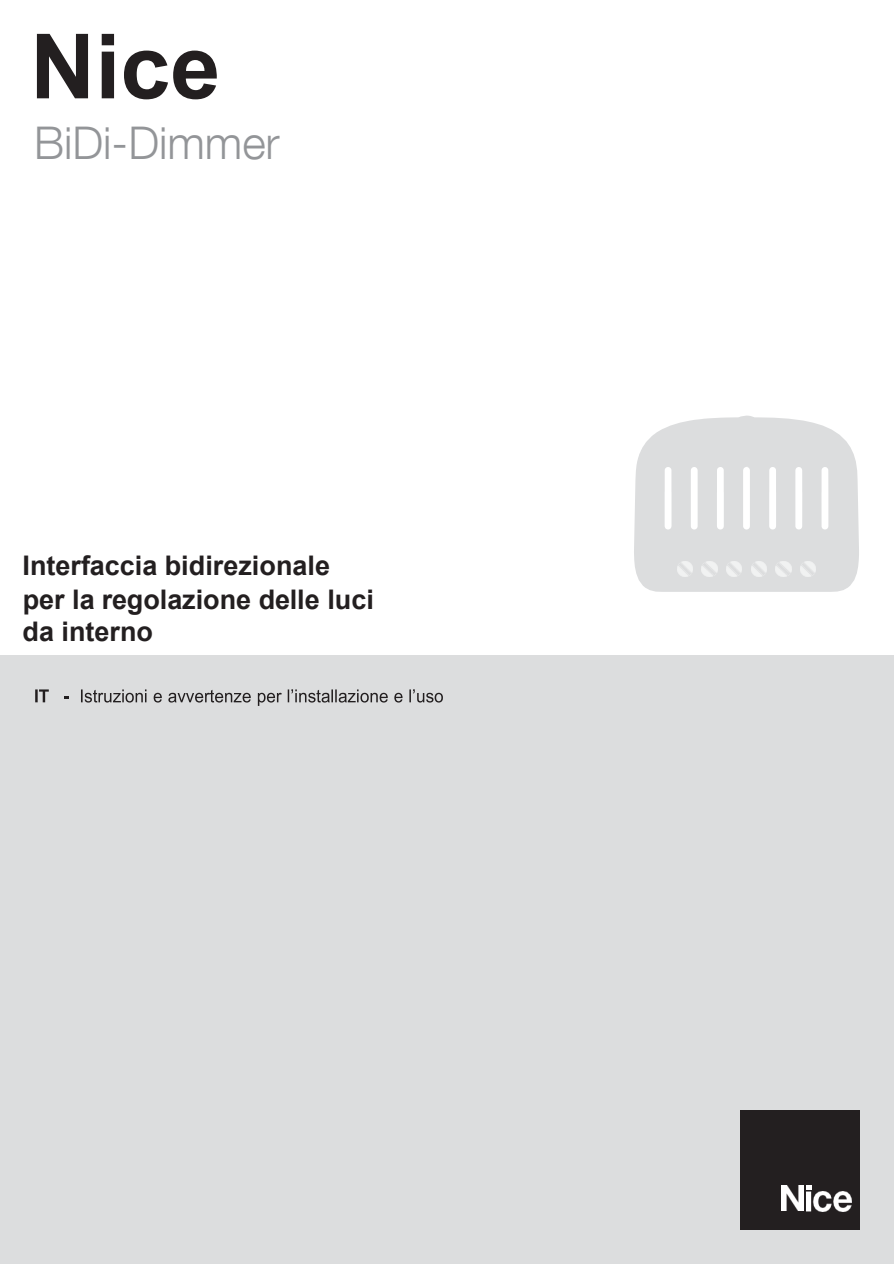
<style>
.page{position:relative;width:894px;height:1264px;background:#fff}
.page>*{position:absolute;margin:0;border:0;box-sizing:border-box;transform-origin:0 0}
.t1{font:700 90px "Arial";color:#231f20}
.t2{font:300 45px "Helvetica Neue LT Com";color:#939598}
.t3{font:700 27px/33px "Arial";color:#231f20}
</style>
<div class="page">
<div style="left:0;top:655px;width:893px;height:608px;background:#dcddde"></div>
<div style="left:740px;top:1110px;width:119px;height:119px;background:#231f20"></div>
<img style="left:781px;top:1185px;width:22px;height:25px">
<svg style="left:806px;top:1185px;width:5px;height:4px"></svg>
<img style="left:806px;top:1191px;width:46px;height:20px">
<img style="left:35px;top:689px;width:406px;height:17px">
<svg style="left:35px;top:689px;width:14px;height:13px"></svg>
<svg style="left:64px;top:696px;width:5px;height:3px"></svg>
<svg style="left:81px;top:689px;width:65px;height:13px"></svg>
<svg style="left:154px;top:692px;width:8px;height:10px"></svg>
<svg style="left:168px;top:689px;width:83px;height:13px"></svg>
<svg style="left:258px;top:692px;width:24px;height:14px"></svg>
<svg style="left:288px;top:689px;width:100px;height:13px"></svg>
<svg style="left:394px;top:692px;width:8px;height:10px"></svg>
<svg style="left:409px;top:689px;width:34px;height:13px"></svg>
<svg style="left:634px;top:415px;width:225px;height:177px"></svg>
<h1 class="t1" style="left:30px;top:33px;width:192px">Nice</h1>
<h2 class="t2" style="left:34px;top:127px;width:247px">BiDi-Dimmer</h2>
<p class="t3" style="left:22px;top:551px;width:353px">Interfaccia bidirezionale per la regolazione delle luci da interno</p>
</div>
